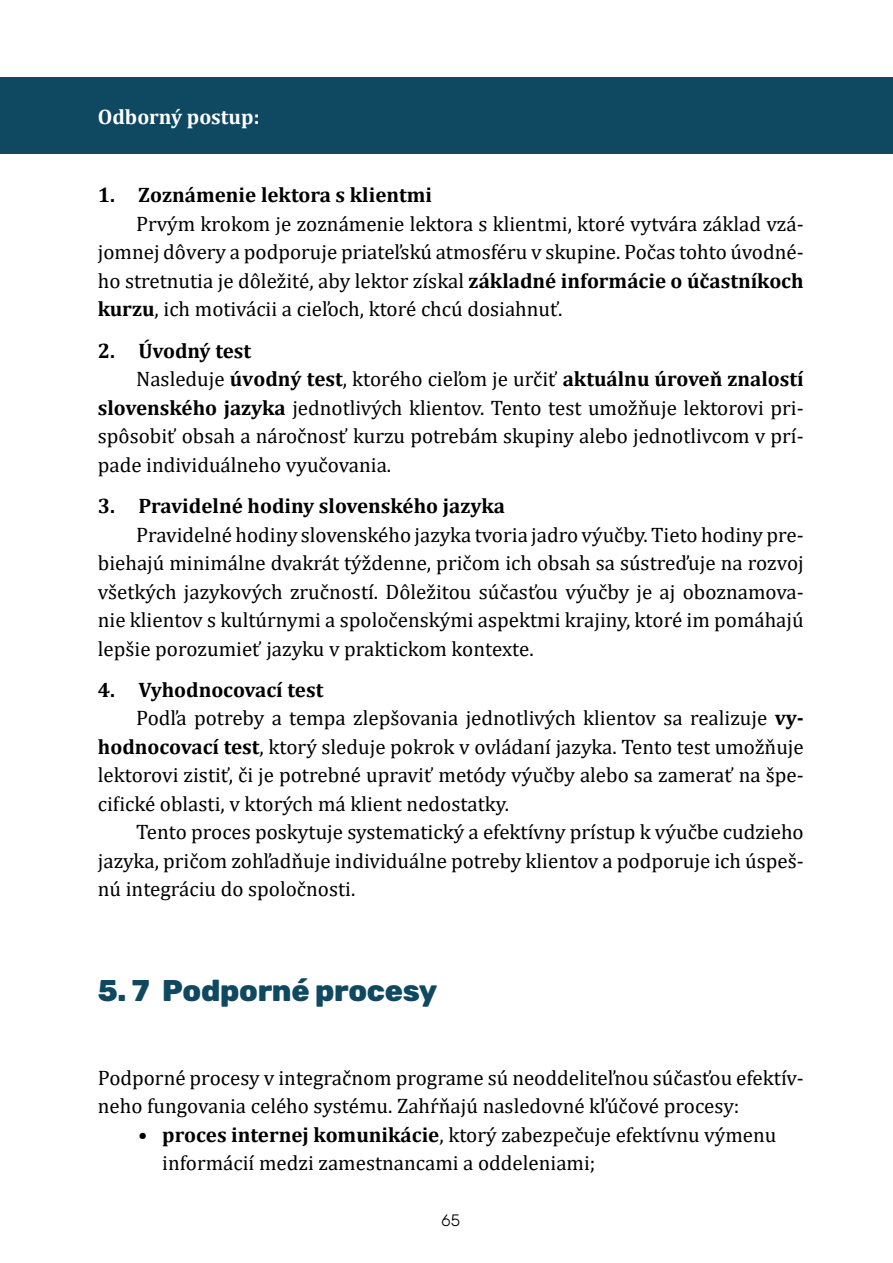
<style>
.page{position:relative;width:893px;height:1263px;background:#fff}
.page>*{position:absolute;margin:0;border:0;box-sizing:border-box;transform-origin:0 0}
.t1{font:800 30px "Rubik";letter-spacing:-.01em;color:#0f4861}
.t2{font:21px/28.5px "Cambria";color:#000;text-align:justify}
.t3{font:700 21px "Cambria";color:#000}
.t4{font:700 21px "Cambria";color:#fff}
.t5{font:300 16.5px "Rubik";color:#000}
.s1{font-weight:700}
.s2{font-weight:400}
</style>
<div class="page">
<div style="left:0;top:78px;width:893px;height:76px;background:#0f4861"></div>
<p class="t4" style="left:98px;top:102px;width:163px">Odborný postup:</p>
<p class="t3" style="left:98px;top:180px;width:336px">1. Zoznámenie lektora s klientmi</p>
<p class="t2" style="left:98px;top:209px;width:707px;text-indent:38px">Prvým krokom je zoznámenie lektora s klientmi, ktoré vytvára základ vzá&shy;jomnej dôvery a podporuje priateľskú atmosféru v skupine. Počas tohto úvodné&shy;ho stretnutia je dôležité, aby lektor získal <span class="s1">základné informácie o účastníkoch kurzu</span>, ich motivácii a cieľoch, ktoré chcú dosiahnuť.</p>
<p class="t3" style="left:98px;top:336px;width:155px">2. Úvodný test</p>
<p class="t3" style="left:136px;top:364px;width:669px"><span class="s2">Nasleduje</span> úvodný test<span class="s2">, ktorého cieľom je určiť</span> aktuálnu úroveň znalostí</p>
<p class="t2" style="left:98px;top:393px;width:707px"><span class="s1">slovenského jazyka</span> jednotlivých klientov. Tento test umožňuje lektorovi pri-</p>
<p class="t2" style="left:98px;top:422px;width:707px">spôsobiť obsah a náročnosť kurzu potrebám skupiny alebo jednotlivcom v prí-</p>
<p class="t2" style="left:98px;top:450px;width:295px">pade individuálneho vyučovania.</p>
<p class="t3" style="left:98px;top:491px;width:409px">3. Pravidelné hodiny slovenského jazyka</p>
<p class="t2" style="left:98px;top:520px;width:707px;text-indent:38px">Pravidelné hodiny slovenského jazyka tvoria jadro výučby. Tieto hodiny pre&shy;biehajú minimálne dvakrát týždenne, pričom ich obsah sa sústreďuje na rozvoj všetkých jazykových zručností. Dôležitou súčasťou výučby je aj oboznamova&shy;nie klientov s kultúrnymi a spoločenskými aspektmi krajiny, ktoré im pomáhajú lepšie porozumieť jazyku v praktickom kontexte.</p>
<p class="t3" style="left:98px;top:675px;width:227px">4. Vyhodnocovací test</p>
<p class="t2" style="left:136px;top:704px;width:669px">Podľa potreby a tempa zlepšovania jednotlivých klientov sa realizuje <span class="s1">vy-</span></p>
<p class="t2" style="left:98px;top:732px;width:707px"><span class="s1">hodnocovací test</span>, ktorý sleduje pokrok v ovládaní jazyka. Tento test umožňuje</p>
<p class="t2" style="left:98px;top:761px;width:707px">lektorovi zistiť, či je potrebné upraviť metódy výučby alebo sa zamerať na špe-</p>
<p class="t2" style="left:98px;top:789px;width:413px">cifické oblasti, v ktorých má klient nedostatky.</p>
<p class="t2" style="left:136px;top:818px;width:669px">Tento proces poskytuje systematický a efektívny prístup k výučbe cudzieho</p>
<p class="t2" style="left:98px;top:846px;width:707px">jazyka, pričom zohľadňuje individuálne potreby klientov a podporuje ich úspeš-</p>
<p class="t2" style="left:98px;top:875px;width:259px">nú integráciu do spoločnosti.</p>
<h1 class="t1" style="left:98px;top:973px;width:341px">5. 7 Podporné procesy</h1>
<p class="t2" style="left:98px;top:1063px;width:707px">Podporné procesy v integračnom programe sú neoddeliteľnou súčasťou efektív&shy;neho fungovania celého systému. Zahŕňajú nasledovné kľúčové procesy:</p>
<p class="t2" style="left:162px;top:1120px;width:616px;text-indent:-24px"><span class="s1">• proces internej komunikácie</span>, ktorý zabezpečuje efektívnu výmenu informácií medzi zamestnancami a oddeleniami;</p>
<p class="t5" style="left:441px;top:1209px;width:21px">65</p>
</div>
